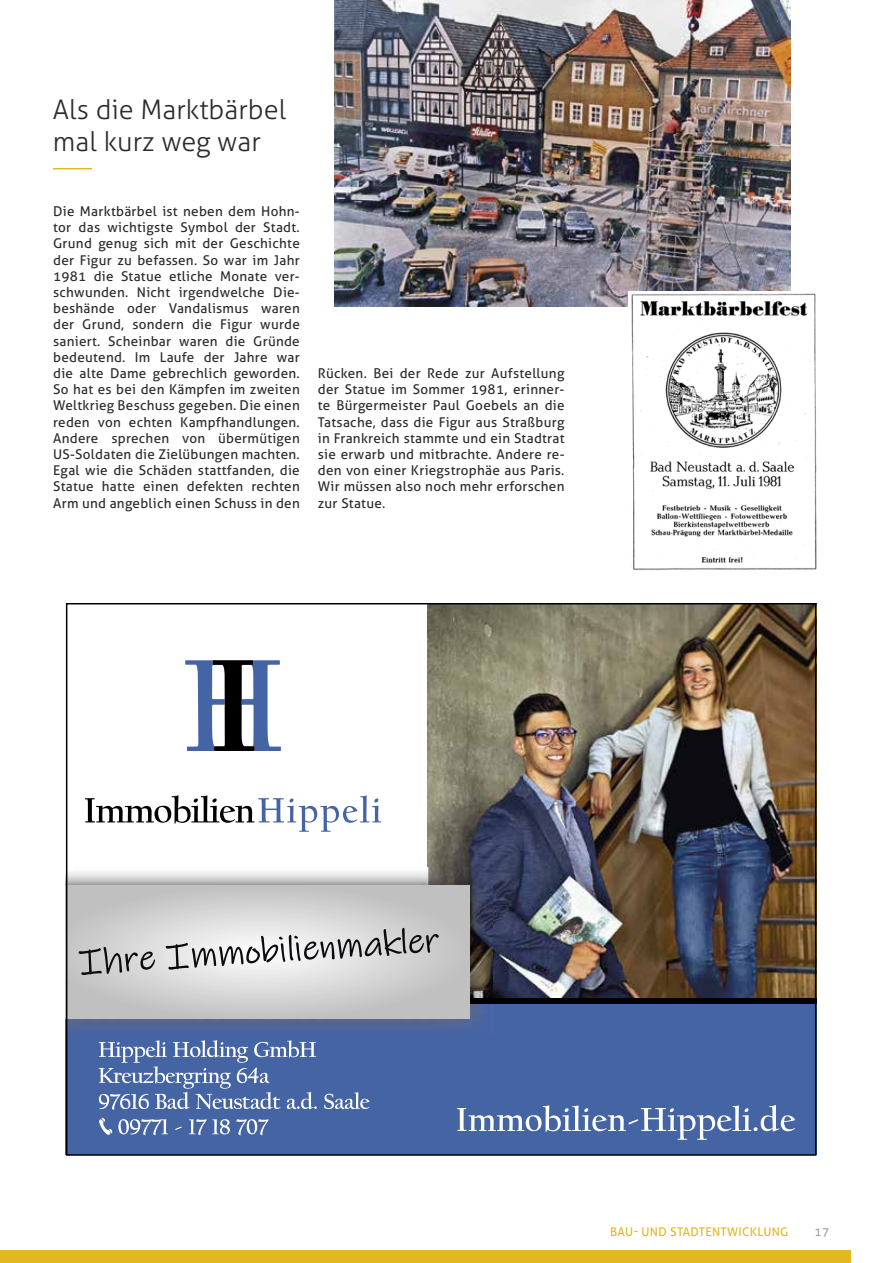
<style>
.page{position:relative;width:893px;height:1263px;background:#fff}
.page>*{position:absolute;margin:0;border:0;box-sizing:border-box;transform-origin:0 0}
.t1{font:300 27px/32.4px "Aller";color:#2c2c2c}
.t2{font:13.5px/16.2px "Aller";letter-spacing:.02em;color:#2c2c2c;text-align:justify}
.t3{font:12px "Aller";letter-spacing:.025em;color:#e4b720}
.t4{font:12px "Aller";color:#a3a3a3}
</style>
<div class="page">
<div style="left:0;top:1250px;width:850px;height:13px;background:#e4b720"></div>
<hr style="left:53px;top:168px;width:39px;height:1px;background:#e4b720">
<img style="left:335px;top:0;width:455px;height:307px">
<img style="left:628px;top:292px;width:189px;height:278px">
<svg style="left:85px;top:795px;width:296px;height:37px"></svg>
<svg style="left:185px;top:660px;width:96px;height:91px"></svg>
<img style="left:428px;top:605px;width:386px;height:393px">
<div style="left:66px;top:998px;width:750px;height:157px;background:#4564a4"></div>
<svg style="left:99px;top:1118px;width:13px;height:17px"></svg>
<svg style="left:118px;top:1119px;width:151px;height:16px"></svg>
<svg style="left:99px;top:1040px;width:271px;height:70px"></svg>
<img style="left:68px;top:867px;width:424px;height:160px">
<div style="left:66px;top:998px;width:750px;height:6px;background:#000"></div>
<svg style="left:68px;top:885px;width:402px;height:134px;background:#cacaca"></svg>
<svg style="left:79px;top:928px;width:360px;height:47px;background:#c4c4c5"></svg>
<svg style="left:457px;top:1105px;width:338px;height:35px"></svg>
<h1 class="t1" style="left:53px;top:93px;width:235px">Als die Marktbärbel mal kurz weg war</h1>
<p class="t2" style="left:53px;top:203px;width:248px">Die Marktbärbel ist neben dem Hohn&shy;tor das wichtigste Symbol der Stadt.<br>Grund genug sich mit der Geschichte der Figur zu befassen. So war im Jahr 1981 die Statue etliche Monate ver&shy;schwunden. Nicht irgendwelche Die&shy;beshände oder Vandalismus waren der Grund, sondern die Figur wurde saniert. Scheinbar waren die Gründe bedeutend. Im Laufe der Jahre war die alte Dame gebrechlich geworden.<br>So hat es bei den Kämpfen im zweiten Weltkrieg Beschuss gegeben. Die einen reden von echten Kampfhandlungen.<br>Andere sprechen von übermütigen US-Soldaten die Zielübungen machten.<br>Egal wie die Schäden stattfanden, die Statue hatte einen defekten rechten Arm und angeblich einen Schuss in den</p>
<p class="t2" style="left:318px;top:365px;width:248px">Rücken. Bei der Rede zur Aufstellung der Statue im Sommer 1981, erinner&shy;te Bürgermeister Paul Goebels an die Tatsache, dass die Figur aus Straßburg in Frankreich stammte und ein Stadtrat sie erwarb und mitbrachte. Andere re&shy;den von einer Kriegstrophäe aus Paris.<br>Wir müssen also noch mehr erforschen zur Statue.</p>
<p class="t3" style="left:610px;top:1224px;width:180px">BAU- UND STADTENTWICKLUNG</p>
<p class="t4" style="left:814px;top:1224px;width:16px">17</p>
</div>
